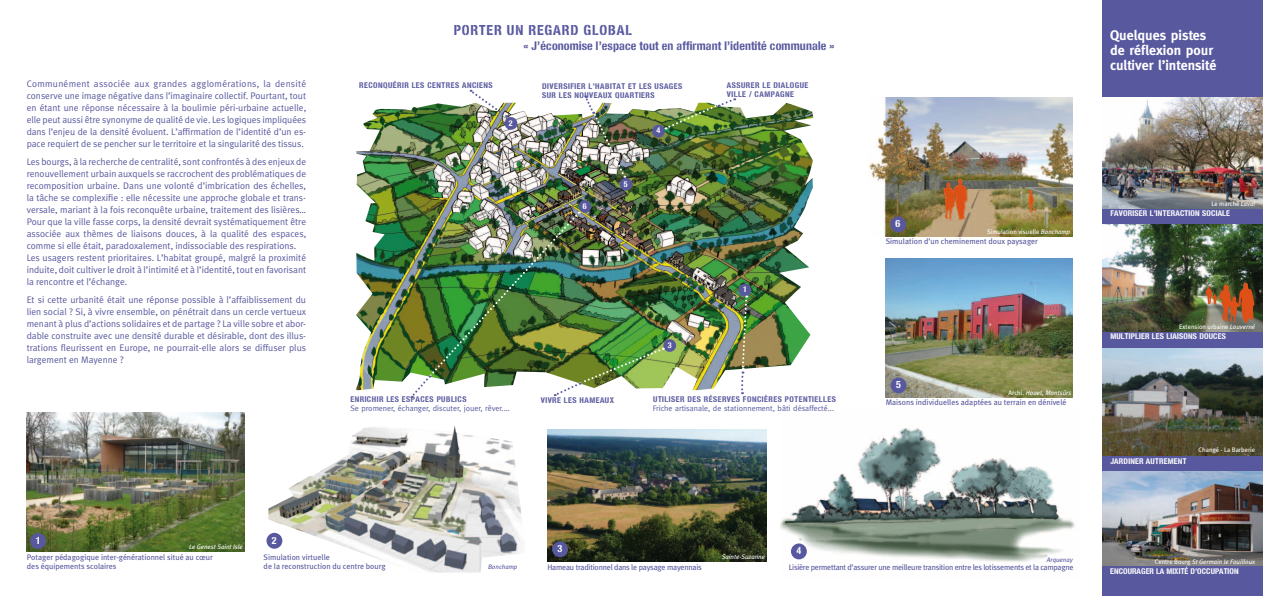
<style>
.page{position:relative;width:1263px;height:596px;background:#fff}
.page>*{position:absolute;margin:0;border:0;box-sizing:border-box;transform-origin:0 0}
.t1{font:700 14px/15px "Meta";color:#fff}
.t2{font:700 14px "VSV By Pass Stencil";letter-spacing:.06em;color:#58589f}
.t3{font:700 12px "VSV By Pass Stencil";letter-spacing:.01em;color:#58589f}
.t4{font:700 10px "VSV By Pass Stencil";color:#fff}
.t5{font:9.5px/12px "Meta Plus Normal";color:#58589f;text-align:justify}
.t6{font:8px/9px "Meta Plus";color:#58589f}
.t7{font:700 8px "VSV By Pass Stencil";letter-spacing:.06em;color:#58589f}
.t8{font:700 8px "VSV By Pass Stencil";letter-spacing:.025em;color:#fff}
.t9{font:8px "Meta";color:#58589f}
.t10{font:8px "Meta Plus";letter-spacing:-.03em;color:#58589f}
.t11{font:8px "Meta Plus";letter-spacing:-.025em;color:#58589f}
.t12{font:italic 6.5px "Meta Plus";color:#fff}
.t13{font:6.5px "Meta Plus";color:#fff}
.t14{font:italic 6.5px "Meta Plus";color:#58589f}
.s1{font-style:italic}
.s2{font-style:normal}
</style>
<div class="page">
<img style="left:356px;top:103px;width:457px;height:287px">
<div style="left:1103px;top:0;width:160px;height:595px;background:#58589f"></div>
<div style="left:738px;top:283px;width:13px;height:13px;background:#58589f;border-radius:50%"></div>
<div style="left:505px;top:117px;width:12px;height:13px;background:#58589f;border-radius:50%"></div>
<div style="left:652px;top:125px;width:13px;height:12px;background:#58589f;border-radius:50%"></div>
<div style="left:619px;top:178px;width:13px;height:12px;background:#58589f;border-radius:50%"></div>
<div style="left:579px;top:200px;width:12px;height:13px;background:#58589f;border-radius:50%"></div>
<div style="left:663px;top:339px;width:13px;height:12px;background:#58589f;border-radius:50%"></div>
<img style="left:27px;top:412px;width:218px;height:139px">
<img style="left:548px;top:429px;width:218px;height:132px">
<img style="left:869px;top:98px;width:204px;height:138px">
<div style="left:890px;top:216px;width:16px;height:16px;background:#58589f;border-radius:50%"></div>
<img style="left:1103px;top:471px;width:160px;height:94px">
<img style="left:1103px;top:348px;width:160px;height:107px">
<img style="left:1103px;top:225px;width:160px;height:106px">
<img style="left:1102px;top:98px;width:161px;height:110px">
<img style="left:268px;top:425px;width:255px;height:147px">
<div style="left:266px;top:532px;width:16px;height:16px;background:#58589f;border-radius:50%"></div>
<div style="left:30px;top:532px;width:16px;height:16px;background:#58589f;border-radius:50%"></div>
<img style="left:886px;top:259px;width:187px;height:138px">
<img style="left:780px;top:428px;width:295px;height:134px">
<div style="left:552px;top:541px;width:16px;height:16px;background:#58589f;border-radius:50%"></div>
<div style="left:791px;top:543px;width:16px;height:16px;background:#58589f;border-radius:50%"></div>
<div style="left:891px;top:377px;width:15px;height:16px;background:#58589f;border-radius:50%"></div>
<img style="left:410px;top:211px;width:254px;height:187px">
<svg style="left:740px;top:295px;width:8px;height:99px"></svg>
<svg style="left:469px;top:89px;width:38px;height:28px"></svg>
<img style="left:583px;top:95px;width:42px;height:82px">
<svg style="left:665px;top:98px;width:70px;height:31px"></svg>
<img style="left:1202px;top:282px;width:52px;height:41px">
<p class="t5" style="left:27px;top:77px;width:281px">Communément associée aux grandes agglomérations, la densité conserve une image négative dans l’imaginaire collectif. Pourtant, tout en étant une réponse nécessaire à la boulimie péri-urbaine actuelle, elle peut aussi être synonyme de qualité de vie. Les logiques impliquées dans l’enjeu de la densité évoluent. L’affirmation de l’identité d’un es&shy;pace requiert de se pencher sur le territoire et la singularité des tissus.</p>
<p class="t5" style="left:27px;top:155px;width:281px;text-align:left">Les bourgs, à la recherche de centralité, sont confrontés à des enjeux de renouvellement urbain auxquels se raccrochent des problématiques de recomposition urbaine. Dans une volonté d’imbrication des échelles, la tâche se complexifie : elle nécessite une approche globale et trans&shy;versale, mariant à la fois reconquête urbaine, traitement des lisières… Pour que la ville fasse corps, la densité devrait systématiquement être associée aux thèmes de liaisons douces, à la qualité des espaces, comme si elle était, paradoxalement, indissociable des respirations.<br>Les usagers restent prioritaires. L’habitat groupé, malgré la proximité induite, doit cultiver le droit à l’intimité et à l’identité, tout en favorisant la rencontre et l’échange.</p>
<p class="t5" style="left:27px;top:293px;width:281px">Et si cette urbanité était une réponse possible à l’affaiblissement du lien social ? Si, à vivre ensemble, on pénétrait dans un cercle vertueux menant à plus d’actions solidaires et de partage ? La ville sobre et abor&shy;dable construite avec une densité durable et désirable, dont des illus&shy;trations fleurissent en Europe, ne pourrait-elle alors se diffuser plus largement en Mayenne ?</p>
<h1 class="t2" style="left:454px;top:22px;width:180px">PORTER UN REGARD GLOBAL</h1>
<h1 class="t1" style="left:1110px;top:28px;width:108px">Quelques pistes de réflexion pour cultiver l’intensité</h1>
<p class="t3" style="left:523px;top:39px;width:312px">« J’ÉCONOMISE L’ESPACE TOUT EN AFFIRMANT L’IDENTITÉ COMMUNALE »</p>
<p class="t7" style="left:359px;top:80px;width:6px">RECON</p>
<p class="t7" style="left:383px;top:80px;width:19px">QUÉRIR</p>
<p class="t7" style="left:412px;top:80px;width:6px">LES</p>
<p class="t7" style="left:427px;top:80px;width:6px">CENTRES</p>
<p class="t7" style="left:462px;top:80px;width:6px">ANCIENS</p>
<p class="t8" style="left:509px;top:118px;width:5px">2</p>
<p class="t7" style="left:542px;top:81px;width:17px">DIVERSIFIER</p>
<p class="t7" style="left:588px;top:81px;width:17px">L’HABITAT</p>
<p class="t7" style="left:628px;top:81px;width:16px">ET LES</p>
<p class="t7" style="left:655px;top:81px;width:11px">USAGES</p>
<p class="t7" style="left:542px;top:90px;width:22px">SUR LES</p>
<p class="t7" style="left:574px;top:90px;width:56px">NOUVEAUX QUARTIERS</p>
<p class="t8" style="left:583px;top:201px;width:5px">6</p>
<p class="t8" style="left:624px;top:179px;width:5px">5</p>
<p class="t8" style="left:656px;top:126px;width:5px">4</p>
<p class="t7" style="left:727px;top:80px;width:25px">ASSURER</p>
<p class="t7" style="left:762px;top:80px;width:22px">LE DIALOG</p>
<p class="t7" style="left:800px;top:80px;width:10px">UE</p>
<p class="t7" style="left:727px;top:89px;width:10px">VILLE</p>
<p class="t7" style="left:749px;top:89px;width:12px">/ CAMPAGNE</p>
<p class="t7" style="left:350px;top:394px;width:6px">ENRIC</p>
<p class="t7" style="left:372px;top:394px;width:20px">HIR LES</p>
<p class="t7" style="left:402px;top:394px;width:6px">ESPACES</p>
<p class="t7" style="left:437px;top:394px;width:15px">PUBLICS</p>
<p class="t9" style="left:350px;top:403px;width:161px">Se promener, échanger, discuter, jouer, rêver....</p>
<p class="t7" style="left:541px;top:394px;width:29px">VIVRE LES</p>
<p class="t7" style="left:579px;top:394px;width:11px">HAMEA</p>
<p class="t7" style="left:605px;top:394px;width:10px">UX</p>
<p class="t8" style="left:668px;top:340px;width:5px">3</p>
<p class="t8" style="left:743px;top:284px;width:5px">1</p>
<p class="t7" style="left:653px;top:394px;width:10px">UTILISER</p>
<p class="t7" style="left:687px;top:394px;width:61px">DES RÉSERVES FONCIÈRES</p>
<p class="t7" style="left:785px;top:394px;width:6px">POTENTIELLES</p>
<p class="t9" style="left:653px;top:403px;width:183px">Friche artisanale, de stationnement, bâti désaffecté...</p>
<p class="t4" style="left:895px;top:217px;width:6px">6</p>
<p class="t13" style="left:987px;top:228px;width:85px">Simulation visuelle <span class="s1">Bonchamp</span></p>
<p class="t6" style="left:886px;top:237px;width:154px">Simulation d’un cheminement doux paysager</p>
<p class="t4" style="left:896px;top:378px;width:6px">5</p>
<p class="t12" style="left:1008px;top:388px;width:64px"><span class="s2">Archi.</span> Houet, Montsûrs</p>
<p class="t6" style="left:886px;top:397px;width:182px">Maisons individuelles adaptées au terrain en dénivelé</p>
<p class="t13" style="left:1212px;top:200px;width:45px">Le marché <span class="s1">Laval</span></p>
<p class="t8" style="left:1110px;top:208px;width:121px">FAVORISER L’INTERACTION SOCIALE</p>
<p class="t13" style="left:1179px;top:323px;width:78px">Extension urbaine <span class="s1">Louverné</span></p>
<p class="t8" style="left:1110px;top:331px;width:117px">MULTIPLIER LES LIAISONS DOUCES</p>
<p class="t8" style="left:1110px;top:455px;width:78px">JARDINER AUTREMENT</p>
<p class="t13" style="left:1198px;top:446px;width:58px">Changé - La Barberie</p>
<p class="t4" style="left:36px;top:534px;width:6px">1</p>
<p class="t4" style="left:272px;top:533px;width:6px">2</p>
<p class="t12" style="left:189px;top:542px;width:55px">Le Genest Saint Isle</p>
<p class="t6" style="left:27px;top:552px;width:187px">Potager pédagogique inter-générationnel situé au cœur des équipements scolaires</p>
<p class="t6" style="left:264px;top:552px;width:124px">Simulation virtuelle<br>de la reconstruction du centre bourg</p>
<p class="t14" style="left:488px;top:563px;width:31px">Bonchamp</p>
<p class="t4" style="left:557px;top:542px;width:6px">3</p>
<p class="t4" style="left:796px;top:544px;width:6px">4</p>
<p class="t12" style="left:722px;top:553px;width:45px">Sainte-Suzanne</p>
<p class="t14" style="left:1047px;top:555px;width:27px">Arquenay</p>
<p class="t12" style="left:1155px;top:557px;width:102px"><span class="s2">Centre Bourg</span> St Germain le Fouilloux</p>
<p class="t11" style="left:547px;top:562px;width:156px">Hameau traditionnel dans le paysage mayennais</p>
<p class="t10" style="left:789px;top:562px;width:286px">Lisière permettant d’assurer une meilleure transition entre les lotissements et la campagne</p>
<p class="t8" style="left:1110px;top:566px;width:130px">ENCOURAGER LA MIXITÉ D’OCCUPATION</p>
</div>
